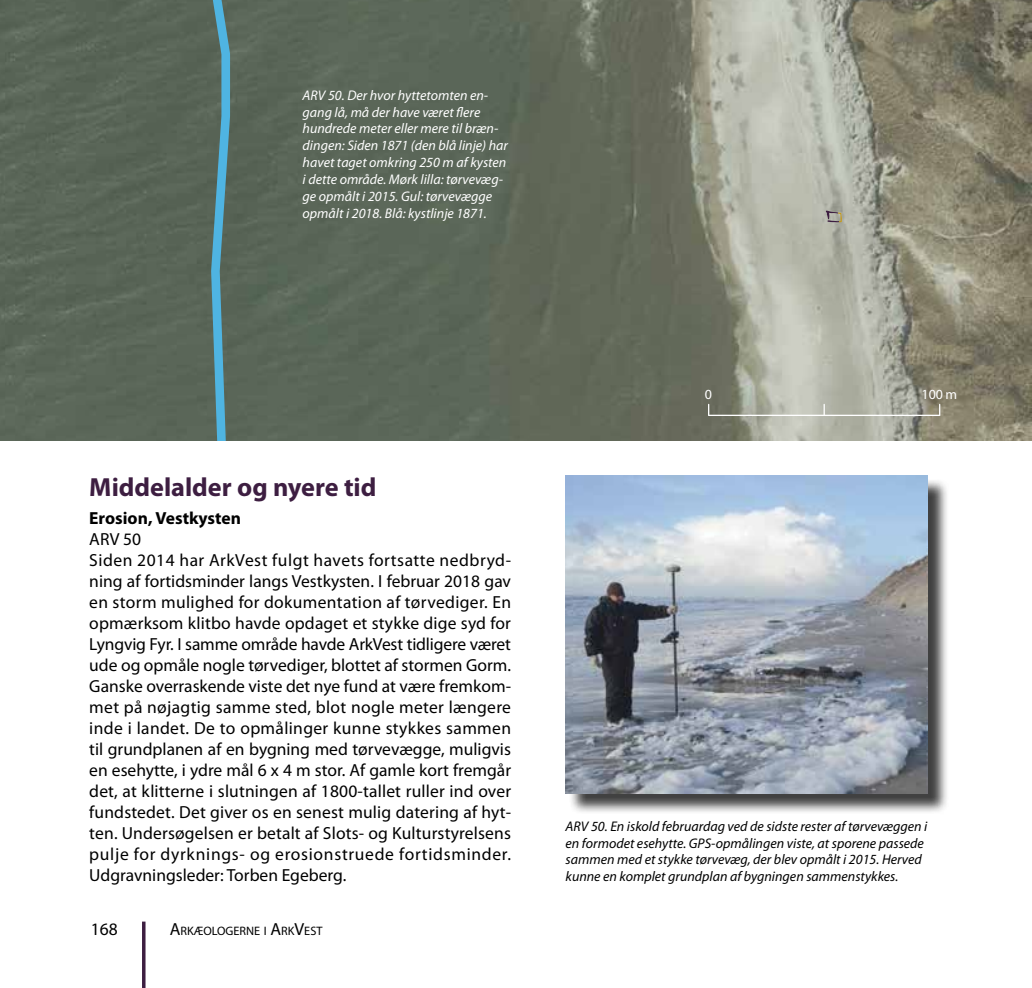
<style>
.page{position:relative;width:1032px;height:988px;background:#fff}
.page>*{position:absolute;margin:0;border:0;box-sizing:border-box;transform-origin:0 0}
.t1{font:700 26.25px "Myriad Pro";color:#3d1e41}
.t2{font:17.5px/21px "Myriad Pro";letter-spacing:.01em;color:#000}
.t3{font:700 17.5px "Myriad Pro";color:#000}
.t4{font:italic 14px/16.8px "Myriad Pro";color:#fff}
.t5{font:italic 14px/16.8px "Myriad Pro";color:#000}
.t6{font:14px "Myriad Pro";color:#fff}
.t7{font:12.25px "Myriad Pro";color:#000}
.s1{font-size:17.5px}
</style>
<div class="page">
<hr style="left:142px;top:921px;width:3px;height:66px;background:#3d1e41">
<img style="left:0;top:0;width:1032px;height:440px">
<svg style="left:826px;top:210px;width:16px;height:12px"></svg>
<svg style="left:202px;top:0;width:33px;height:440px;background:#56797b"></svg>
<svg style="left:823px;top:404px;width:2px;height:10px"></svg>
<hr style="left:709px;top:414px;width:231px;height:2px;background:#fff">
<div style="left:568px;top:478px;width:382px;height:336px;background:#000;opacity:.75"></div>
<img style="left:566px;top:475px;width:362px;height:317px">
<p class="t4" style="left:303px;top:86px;width:207px">ARV 50. Der hvor hyttetomten en&shy;gang lå, må der have været flere hundrede meter eller mere til bræn&shy;dingen: Siden 1871 (den blå linje) har havet taget omkring 250 m af kysten i dette område. Mørk lilla: tørvevæg&shy;ge opmålt i 2015. Gul: tørvevægge opmålt i 2018. Blå: kystlinje 1871.</p>
<h1 class="t1" style="left:89px;top:470px;width:289px">Middelalder og nyere tid</h1>
<p class="t3" style="left:89px;top:506px;width:153px">Erosion, Vestkysten</p>
<p class="t2" style="left:89px;top:528px;width:423px">ARV 50<br>Siden 2014 har ArkVest fulgt havets fortsatte nedbryd&shy;ning af fortidsminder langs Vestkysten. I februar 2018 gav en storm mulighed for dokumentation af tørvediger. En opmærksom klitbo havde opdaget et stykke dige syd for Lyngvig Fyr. I samme område havde ArkVest tidligere været ude og opmåle nogle tørvediger, blottet af stormen Gorm.<br>Ganske overraskende viste det nye fund at være fremkom&shy;met på nøjagtig samme sted, blot nogle meter længere inde i landet. De to opmålinger kunne stykkes sammen til grundplanen af en bygning med tørvevægge, muligvis en esehytte, i ydre mål 6 x 4 m stor. Af gamle kort fremgår det, at klitterne i slutningen af 1800-tallet ruller ind over fundstedet. Det giver os en senest mulig datering af hyt&shy;ten. Undersøgelsen er betalt af Slots- og Kulturstyrelsens pulje for dyrknings- og erosionstruede fortidsminder.<br>Udgravningsleder: Torben Egeberg.</p>
<p class="t2" style="left:91px;top:917px;width:28px">168</p>
<p class="t7" style="left:170px;top:922px;width:154px"><span class="s1">A</span>RKÆOLOGERNE I <span class="s1">A</span>RK<span class="s1">V</span>EST</p>
<p class="t6" style="left:705px;top:386px;width:9px">0</p>
<p class="t6" style="left:921px;top:386px;width:37px">100 m</p>
<p class="t5" style="left:566px;top:817px;width:363px">ARV 50. En iskold februardag ved de sidste rester af tørvevæggen i en formodet esehytte. GPS-opmålingen viste, at sporene passede sammen med et stykke tørvevæg, der blev opmålt i 2015. Herved kunne en komplet grundplan af bygningen sammenstykkes.</p>
</div>
